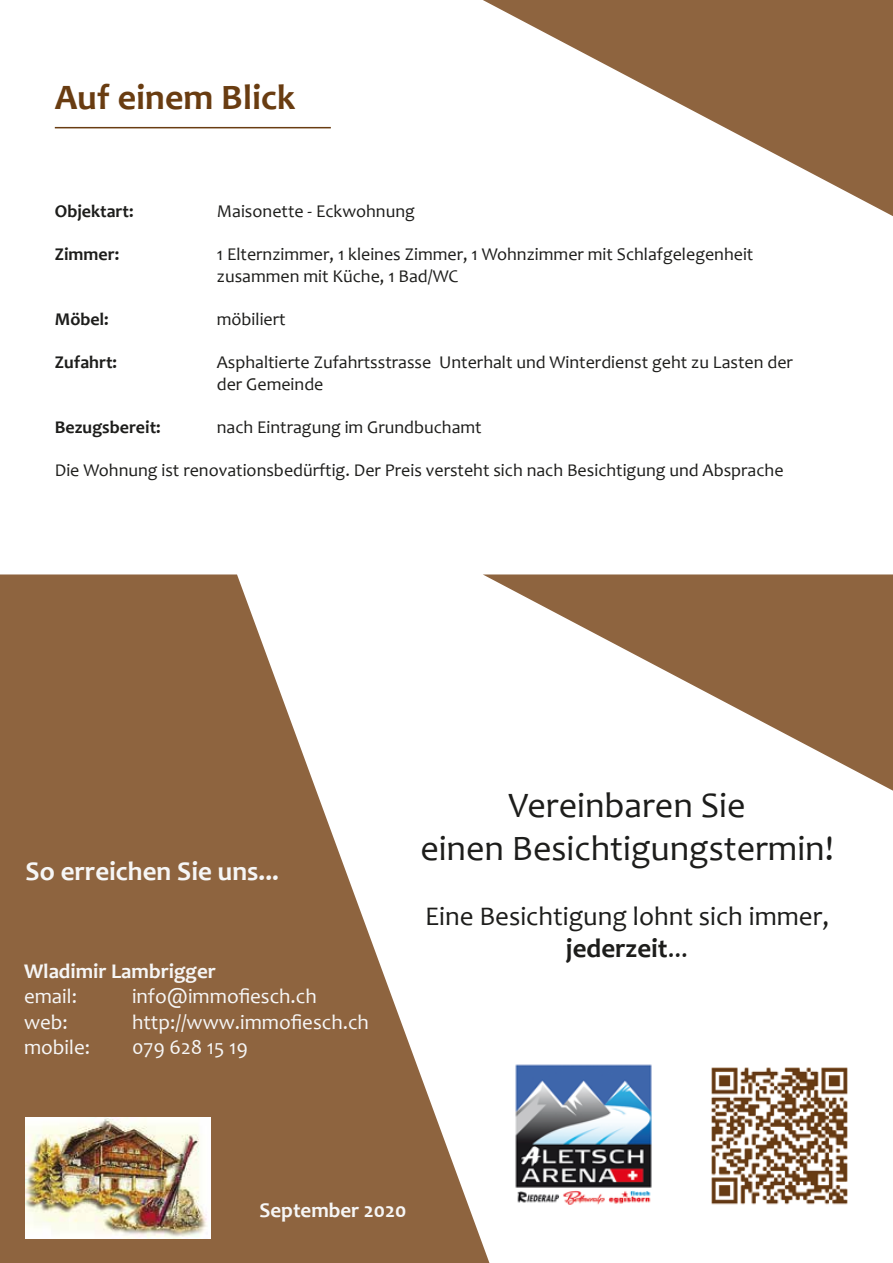
<style>
.page{position:relative;width:893px;height:1263px;background:#fff}
.page>*{position:absolute;margin:0;border:0;box-sizing:border-box;transform-origin:0 0}
.t1{font:36px/43.2px "Candara";color:#1d1d1b;text-align:center}
.t2{font:700 36px "Candara";color:#693c11}
.t3{font:27px/32.4px "Candara";color:#1d1d1b;text-align:center}
.t4{font:700 27px "Candara";color:#f6f6f6}
.t5{font:21px "Candara";color:#f6f6f6}
.t6{font:700 21px "Candara";color:#f6f6f6}
.t7{font:18px/21.6px "Candara";color:#1d1d1b}
.t8{font:700 18px "Candara";color:#1d1d1b}
.s1{font-weight:700}
</style>
<div class="page">
<svg style="left:0;top:574px;width:489px;height:689px;fill:#8e643f"></svg>
<svg style="left:483px;top:0;width:410px;height:216px"></svg>
<img style="left:26px;top:1118px;width:184px;height:121px">
<hr style="left:55px;top:127px;width:276px;height:1px;background:#693c11">
<svg style="left:483px;top:574px;width:410px;height:217px"></svg>
<img style="left:515px;top:1064px;width:137px;height:141px">
<img style="left:711px;top:1067px;width:137px;height:138px">
<h1 class="t2" style="left:55px;top:75px;width:242px">Auf einem Blick</h1>
<p class="t8" style="left:55px;top:200px;width:80px">Objektart:</p>
<p class="t7" style="left:217px;top:200px;width:200px">Maisonette - Eckwohnung</p>
<p class="t8" style="left:55px;top:243px;width:66px">Zimmer:</p>
<p class="t7" style="left:217px;top:243px;width:538px">1 Elternzimmer, 1 kleines Zimmer, 1 Wohnzimmer mit Schlafgelegenheit zusammen mit Küche, 1 Bad/WC</p>
<p class="t8" style="left:55px;top:308px;width:56px">Möbel:</p>
<p class="t7" style="left:217px;top:308px;width:70px">möbiliert</p>
<p class="t8" style="left:55px;top:351px;width:64px">Zufahrt:</p>
<p class="t7" style="left:217px;top:351px;width:578px">Asphaltierte Zufahrtsstrasse Unterhalt und Winterdienst geht zu Lasten der der Gemeinde</p>
<p class="t8" style="left:55px;top:416px;width:107px">Bezugsbereit:</p>
<p class="t7" style="left:217px;top:416px;width:266px">nach Eintragung im Grundbuchamt</p>
<p class="t7" style="left:55px;top:459px;width:730px">Die Wohnung ist renovationsbedürftig. Der Preis versteht sich nach Besichtigung und Absprache</p>
<h2 class="t4" style="left:26px;top:854px;width:255px">So erreichen Sie uns...</h2>
<p class="t6" style="left:24px;top:958px;width:194px">Wladimir Lambrigger</p>
<p class="t5" style="left:24px;top:983px;width:54px">email:</p>
<p class="t5" style="left:132px;top:983px;width:186px">info@immofiesch.ch</p>
<p class="t5" style="left:24px;top:1008px;width:45px">web:</p>
<p class="t5" style="left:132px;top:1008px;width:238px">http://www.immofiesch.ch</p>
<p class="t5" style="left:24px;top:1034px;width:68px">mobile:</p>
<p class="t5" style="left:132px;top:1034px;width:118px">079 628 15 19</p>
<h1 class="t1" style="left:420px;top:783px;width:415px">Vereinbaren Sie<br>einen Besichtigungstermin!</h1>
<h2 class="t3" style="left:425px;top:899px;width:406px">Eine Besichtigung lohnt sich immer, <span class="s1">jederzeit</span>...</h2>
<p class="t6" style="left:260px;top:1196px;width:148px">September 2020</p>
</div>
